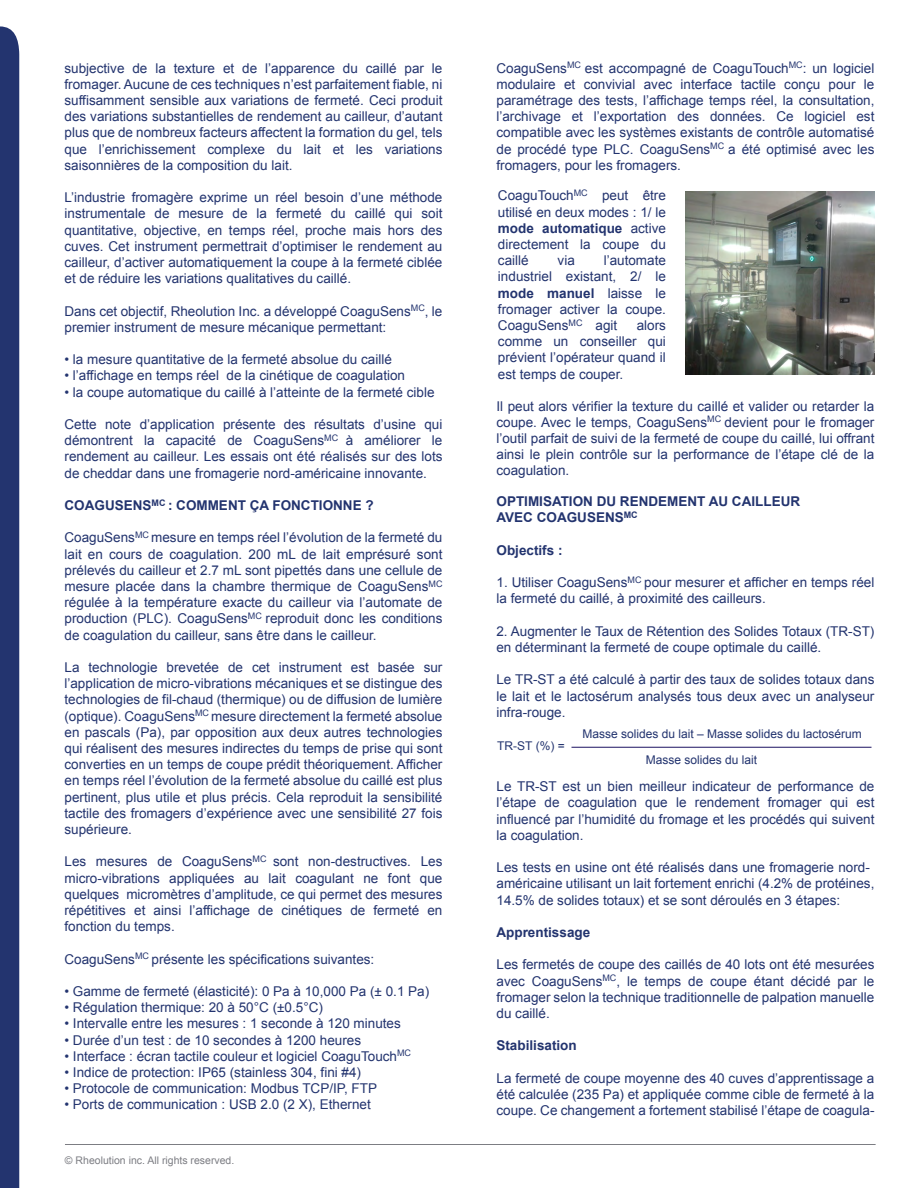
<style>
.page{position:relative;width:918px;height:1188px;background:#fff}
.page>*{position:absolute;margin:0;border:0;box-sizing:border-box;transform-origin:0 0}
.t1{font:13.5px/16.2px "Arial";color:#23346f;text-align:justify}
.t2{font:700 13.5px/16.2px "Arial";color:#23346f}
.t3{font:12px/25.5px "Arial";color:#23346f}
.t4{font:10.5px "Arial";color:#7c7d83}
.s1{font-weight:700}
</style>
<div class="page">
<div style="left:0;top:26px;width:19px;height:1162px;background:#23346f"></div>
<hr style="left:65px;top:1144px;width:811px;height:1px;background:#7c7d83">
<hr style="left:572px;top:747px;width:300px;height:1px;background:#342b72">
<img style="left:686px;top:191px;width:188px;height:184px">
<p class="t1" style="left:64px;top:60px;width:380px">subjective de la texture et de l’apparence du caillé par le fromager. Aucune de ces techniques n’est parfaitement fiable, ni suffisamment sensible aux variations de fermeté. Ceci produit des variations substantielles de rendement au cailleur, d’autant plus que de nombreux facteurs affectent la formation du gel, tels que l’enrichissement complexe du lait et les variations saisonnières de la composition du lait.</p>
<p class="t1" style="left:64px;top:190px;width:380px">L’industrie fromagère exprime un réel besoin d’une méthode instrumentale de mesure de la fermeté du caillé qui soit quantitative, objective, en temps réel, proche mais hors des cuves. Cet instrument permettrait d’optimiser le rendement au cailleur, d’activer automatiquement la coupe à la fermeté ciblée et de réduire les variations qualitatives du caillé.</p>
<p class="t1" style="left:64px;top:303px;width:379px">Dans cet objectif, Rheolution Inc. a développé CoaguSens<sup>MC</sup>, le premier instrument de mesure mécanique permettant:</p>
<p class="t1" style="left:64px;top:352px;width:329px">• la mesure quantitative de la fermeté absolue du caillé</p>
<p class="t1" style="left:64px;top:368px;width:342px">• l’affichage en temps réel de la cinétique de coagulation</p>
<p class="t1" style="left:64px;top:384px;width:372px">• la coupe automatique du caillé à l’atteinte de la fermeté cible</p>
<p class="t1" style="left:64px;top:416px;width:380px">Cette note d’application présente des résultats d’usine qui démontrent la capacité de CoaguSens<sup>MC</sup> à améliorer le rendement au cailleur. Les essais ont été réalisés sur des lots de cheddar dans une fromagerie nord-américaine innovante.</p>
<p class="t2" style="left:65px;top:498px;width:311px">COAGUSENS<sup>MC</sup> : COMMENT ÇA FONCTIONNE ?</p>
<p class="t1" style="left:64px;top:530px;width:380px">CoaguSens<sup>MC</sup> mesure en temps réel l’évolution de la fermeté du lait en cours de coagulation. 200 mL de lait emprésuré sont prélevés du cailleur et 2.7 mL sont pipettés dans une cellule de mesure placée dans la chambre thermique de CoaguSens<sup>MC </sup>régulée à la température exacte du cailleur via l’automate de production (PLC). CoaguSens<sup>MC</sup> reproduit donc les conditions de coagulation du cailleur, sans être dans le cailleur.</p>
<p class="t1" style="left:64px;top:659px;width:379px">La technologie brevetée de cet instrument est basée sur l’application de micro-vibrations mécaniques et se distingue des technologies de fil-chaud (thermique) ou de diffusion de lumière (optique). CoaguSens<sup>MC</sup> mesure directement la fermeté absolue en pascals (Pa), par opposition aux deux autres technologies qui réalisent des mesures indirectes du temps de prise qui sont converties en un temps de coupe prédit théoriquement. Afficher en temps réel l’évolution de la fermeté absolue du caillé est plus pertinent, plus utile et plus précis. Cela reproduit la sensibilité tactile des fromagers d’expérience avec une sensibilité 27 fois supérieure.</p>
<p class="t1" style="left:64px;top:854px;width:380px">Les mesures de CoaguSens<sup>MC</sup> sont non-destructives. Les micro-vibrations appliquées au lait coagulant ne font que quelques micromètres d’amplitude, ce qui permet des mesures répétitives et ainsi l’affichage de cinétiques de fermeté en fonction du temps.</p>
<p class="t1" style="left:64px;top:951px;width:311px">CoaguSens<sup>MC</sup> présente les spécifications suivantes:</p>
<p class="t1" style="left:65px;top:983px;width:366px">• Gamme de fermeté (élasticité): 0 Pa à 10,000 Pa (± 0.1 Pa)</p>
<p class="t1" style="left:65px;top:1000px;width:260px">• Régulation thermique: 20 à 50°C (±0.5°C)</p>
<p class="t1" style="left:65px;top:1016px;width:338px">• Intervalle entre les mesures : 1 seconde à 120 minutes</p>
<p class="t1" style="left:65px;top:1032px;width:298px">• Durée d’un test : de 10 secondes à 1200 heures</p>
<p class="t1" style="left:65px;top:1048px;width:348px">• Interface : écran tactile couleur et logiciel CoaguTouch<sup>MC</sup></p>
<p class="t1" style="left:65px;top:1064px;width:298px">• Indice de protection: IP65 (stainless 304, fini #4)</p>
<p class="t1" style="left:65px;top:1081px;width:314px">• Protocole de communication: Modbus TCP/IP, FTP</p>
<p class="t1" style="left:65px;top:1097px;width:308px">• Ports de communication : USB 2.0 (2 X), Ethernet</p>
<p class="t4" style="left:65px;top:1153px;width:171px">© Rheolution inc. All rights reserved.</p>
<p class="t1" style="left:496px;top:60px;width:379px">CoaguSens<sup>MC</sup> est accompagné de CoaguTouch<sup>MC</sup>: un logiciel modulaire et convivial avec interface tactile conçu pour le paramétrage des tests, l’affichage temps réel, la consultation, l’archivage et l’exportation des données. Ce logiciel est compatible avec les systèmes existants de contrôle automatisé de procédé type PLC. CoaguSens<sup>MC</sup> a été optimisé avec les fromagers, pour les fromagers.</p>
<p class="t1" style="left:498px;top:188px;width:169px">CoaguTouch<sup>MC</sup> peut être utilisé en deux modes : 1/ le <span class="s1">mode automatique</span> active directement la coupe du caillé</p>
<p class="t1" style="left:498px;top:253px;width:170px;text-indent:106px">l’automate industriel existant, 2/ le <span class="s1">mode manuel</span> laisse le fromager activer la coupe.<br>CoaguSens<sup>MC</sup> agit</p>
<p class="t1" style="left:558px;top:253px;width:19px">via</p>
<p class="t1" style="left:498px;top:317px;width:169px;text-indent:139px">alors comme un conseiller qui prévient l’opérateur quand il est temps de couper.</p>
<p class="t1" style="left:496px;top:398px;width:379px">Il peut alors vérifier la texture du caillé et valider ou retarder la coupe. Avec le temps, CoaguSens<sup>MC</sup> devient pour le fromager l’outil parfait de suivi de la fermeté de coupe du caillé, lui offrant ainsi le plein contrôle sur la performance de l’étape clé de la coagulation.</p>
<p class="t2" style="left:496px;top:494px;width:305px">OPTIMISATION DU RENDEMENT AU CAILLEUR<br>AVEC COAGUSENS<sup>MC</sup></p>
<p class="t2" style="left:496px;top:542px;width:68px">Objectifs :</p>
<p class="t1" style="left:496px;top:574px;width:379px">1. Utiliser CoaguSens<sup>MC</sup> pour mesurer et afficher en temps réel la fermeté du caillé, à proximité des cailleurs.</p>
<p class="t1" style="left:496px;top:623px;width:379px">2. Augmenter le Taux de Rétention des Solides Totaux (TR-ST) en déterminant la fermeté de coupe optimale du caillé.</p>
<p class="t1" style="left:496px;top:672px;width:379px">Le TR-ST a été calculé à partir des taux de solides totaux dans le lait et le lactosérum analysés tous deux avec un analyseur infra-rouge.</p>
<p class="t3" style="left:497px;top:734px;width:69px">TR-ST (%) =</p>
<p class="t3" style="left:646px;top:721px;width:218px;text-indent:-63px">Masse solides du lait – Masse solides du lactosérum<br>Masse solides du lait</p>
<p class="t1" style="left:496px;top:778px;width:379px">Le TR-ST est un bien meilleur indicateur de performance de l’étape de coagulation que le rendement fromager qui est influencé par l’humidité du fromage et les procédés qui suivent la coagulation.</p>
<p class="t1" style="left:496px;top:859px;width:379px;text-align:left">Les tests en usine ont été réalisés dans une fromagerie nord&shy;américaine utilisant un lait fortement enrichi (4.2% de protéines,<br>14.5% de solides totaux) et se sont déroulés en 3 étapes:</p>
<p class="t2" style="left:496px;top:925px;width:95px">Apprentissage</p>
<p class="t1" style="left:496px;top:957px;width:380px">Les fermetés de coupe des caillés de 40 lots ont été mesurées avec CoaguSens<sup>MC</sup>, le temps de coupe étant décidé par le fromager selon la technique traditionnelle de palpation manuelle du caillé.</p>
<p class="t2" style="left:496px;top:1038px;width:82px">Stabilisation</p>
<p class="t1" style="left:496px;top:1070px;width:380px">La fermeté de coupe moyenne des 40 cuves d’apprentissage a été calculée (235 Pa) et appliquée comme cible de fermeté à la coupe. Ce changement a fortement stabilisé l’étape de coagula-</p>
</div>
